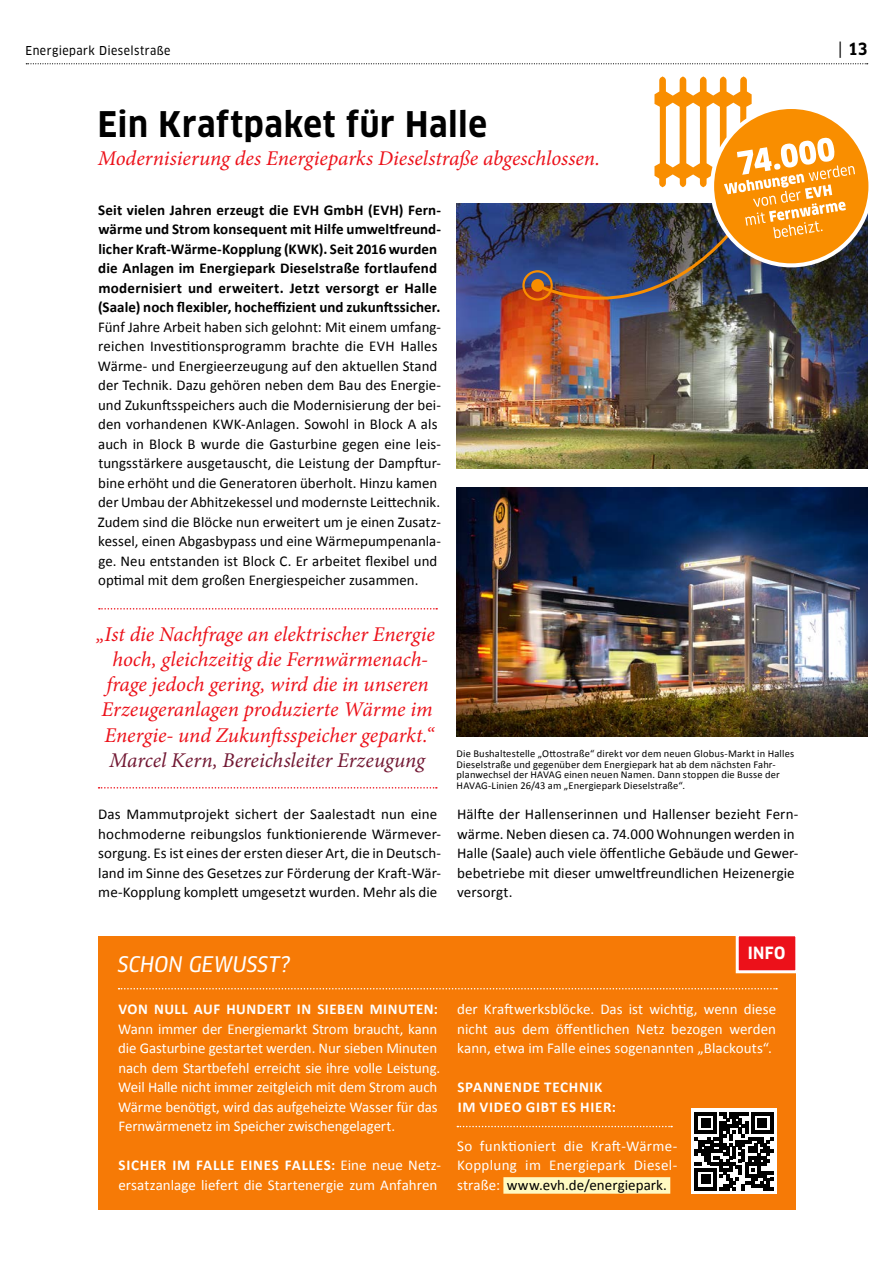
<style>
.page{position:relative;width:893px;height:1263px;background:#fff}
.page>*{position:absolute;margin:0;border:0;box-sizing:border-box;transform-origin:0 0}
.t1{font:700 condensed 34.5px "Clan OT";letter-spacing:.02em;color:#000}
.t2{font:italic 21px/25.2px "Minion Pro";letter-spacing:-.005em;color:#ec111a;text-align:center}
.t3{font:italic 21px "Minion Pro";color:#721833}
.t4{font:italic 21px "Clan OT Narr News";color:#fff}
.t5{font:700 condensed 16.5px "Clan OT";color:#fff}
.t6{font:700 condensed 16.5px "Clan OT";color:#000}
.t7{font:15px/19.5px "Calibri";letter-spacing:.005em;color:#000}
.t8{font:15px/19.5px "Calibri";letter-spacing:-.005em;color:#fff}
.t9{font:700 15px/19.5px "Calibri";letter-spacing:.01em;color:#000}
.t10{font:700 15px/19.5px "Calibri";letter-spacing:.04em;color:#fff}
.t11{font:12px "Clan OT Narr News";letter-spacing:.04em;color:#000}
.t12{font:10.5px/10.5px "Calibri";letter-spacing:.015em;color:#000}
.s1{font-family:"Clan OT Narr News";font-weight:400;font-stretch:normal}
.s2{font-weight:700}
.s3{color:#000}
</style>
<div class="page">
<svg style="left:26px;top:63px;width:842px;height:1px"></svg>
<img style="left:457px;top:488px;width:410px;height:249px">
<svg style="left:99px;top:608px;width:338px;height:1px"></svg>
<svg style="left:99px;top:787px;width:338px;height:1px"></svg>
<div style="left:98px;top:936px;width:697px;height:273px;background:#f67a06"></div>
<div style="left:503px;top:1177px;width:167px;height:17px;background:#fffac2"></div>
<svg style="left:119px;top:988px;width:658px;height:1px"></svg>
<svg style="left:457px;top:1126px;width:215px;height:1px"></svg>
<svg style="left:735px;top:936px;width:61px;height:39px;background:#ef3738"></svg>
<svg style="left:691px;top:1109px;width:86px;height:85px"></svg>
<svg style="left:695px;top:1112px;width:78px;height:78px;background:#5b5b5b"></svg>
<img style="left:457px;top:203px;width:410px;height:265px">
<div style="left:522px;top:270px;width:31px;height:31px;border:2px solid #f98e00;border-radius:50%"></div>
<div style="left:531px;top:279px;width:13px;height:13px;background:#f98e00;border-radius:50%"></div>
<div style="left:714px;top:109px;width:154px;height:154px;background:#f98e00;border-radius:50%"></div>
<img style="left:535px;top:76px;width:320px;height:263px">
<p class="t11" style="left:26px;top:44px;width:147px">Energiepark Dieselstraße</p>
<p class="t6" style="left:838px;top:39px;width:31px"><span class="s1">|</span> 13</p>
<h1 class="t1" style="left:98px;top:104px;width:391px">Ein Kraftpaket für Halle</h1>
<h2 class="t2" style="left:98px;top:146px;width:504px">Modernisierung des Energieparks Dieselstraße abgeschlossen.</h2>
<p class="t9" style="left:98px;top:199px;width:345px">Seit vielen Jahren erzeugt die EVH GmbH (EVH) Fern&shy;wärme und Strom konsequent mit Hilfe umweltfreund&shy;licher Kraft-Wärme-Kopplung (KWK). Seit 2016 wurden die Anlagen im Energiepark Dieselstraße fortlaufend modernisiert und erweitert. Jetzt versorgt er Halle (Saale) noch flexibler, hocheffizient und zukunftssicher.</p>
<p class="t7" style="left:98px;top:316px;width:345px">Fünf Jahre Arbeit haben sich gelohnt: Mit einem umfang&shy;reichen Investitionsprogramm brachte die EVH Halles Wärme- und Energieerzeugung auf den aktuellen Stand der Technik. Dazu gehören neben dem Bau des Energie&shy;und Zukunftsspeichers auch die Modernisierung der bei&shy;den vorhandenen KWK-Anlagen. Sowohl in Block A als auch in Block B wurde die Gasturbine gegen eine leis&shy;tungsstärkere ausgetauscht, die Leistung der Dampftur&shy;bine erhöht und die Generatoren überholt. Hinzu kamen der Umbau der Abhitzekessel und modernste Leittechnik.<br>Zudem sind die Blöcke nun erweitert um je einen Zusatz&shy;kessel, einen Abgasbypass und eine Wärmepumpenanla&shy;ge. Neu entstanden ist Block C. Er arbeitet flexibel und optimal mit dem großen Energiespeicher zusammen.</p>
<h2 class="t2" style="left:96px;top:621px;width:340px">„Ist die Nachfrage an elektrischer Energie hoch, gleichzeitig die Fernwärmenach&shy;frage jedoch gering, wird die in unseren Erzeugeranlagen produzierte Wärme im Energie- und Zukunftsspeicher geparkt.“</h2>
<h2 class="t3" style="left:109px;top:746px;width:317px">Marcel Kern, Bereichsleiter Erzeugung</h2>
<p class="t7" style="left:98px;top:804px;width:344px">Das Mammutprojekt sichert der Saalestadt nun eine hochmoderne reibungslos funktionierende Wärmever&shy;sorgung. Es ist eines der ersten dieser Art, die in Deutsch&shy;land im Sinne des Gesetzes zur Förderung der Kraft-Wär&shy;me-Kopplung komplett umgesetzt wurden. Mehr als die</p>
<p class="t7" style="left:457px;top:804px;width:343px">Hälfte der Hallenserinnen und Hallenser bezieht Fern&shy;wärme. Neben diesen ca. 74.000 Wohnungen werden in Halle (Saale) auch viele öffentliche Gebäude und Gewer&shy;bebetriebe mit dieser umweltfreundlichen Heizenergie versorgt.</p>
<p class="t12" style="left:457px;top:748px;width:339px">Die Bushaltestelle „Ottostraße“ direkt vor dem neuen Globus-Markt in Halles Dieselstraße und gegenüber dem Energiepark hat ab dem nächsten Fahr&shy;planwechsel der HAVAG einen neuen Namen. Dann stoppen die Busse der HAVAG-Linien 26/43 am „Energiepark Dieselstraße“.</p>
<h2 class="t4" style="left:118px;top:952px;width:174px">SCHON GEWUSST?</h2>
<p class="t10" style="left:118px;top:999px;width:321px">VON NULL AUF HUNDERT IN SIEBEN MINUTEN:</p>
<p class="t8" style="left:118px;top:1018px;width:324px">Wann immer der Energiemarkt Strom braucht, kann die Gasturbine gestartet werden. Nur sieben Minuten nach dem Startbefehl erreicht sie ihre volle Leistung.<br>Weil Halle nicht immer zeitgleich mit dem Strom auch Wärme benötigt, wird das aufgeheizte Wasser für das Fernwärmenetz im Speicher zwischengelagert.</p>
<p class="t8" style="left:118px;top:1155px;width:324px"><span class="s2">SICHER IM FALLE EINES FALLES:</span> Eine neue Netz&shy;ersatzanlage liefert die Startenergie zum Anfahren</p>
<p class="t5" style="left:748px;top:943px;width:39px">INFO</p>
<p class="t8" style="left:457px;top:999px;width:321px;text-align:justify">der Kraftwerksblöcke. Das ist wichtig, wenn diese nicht aus dem öffentlichen Netz bezogen werden kann, etwa im Falle eines sogenannten „Blackouts“.</p>
<p class="t10" style="left:457px;top:1077px;width:160px">SPANNENDE TECHNIK<br>IM VIDEO GIBT ES HIER:</p>
<p class="t8" style="left:457px;top:1135px;width:222px;text-align:justify">So funktioniert die Kraft-Wärme-Kopplung im Energiepark Diesel&shy;straße: <span class="s3">www.evh.de/energiepark.</span></p>
</div>
